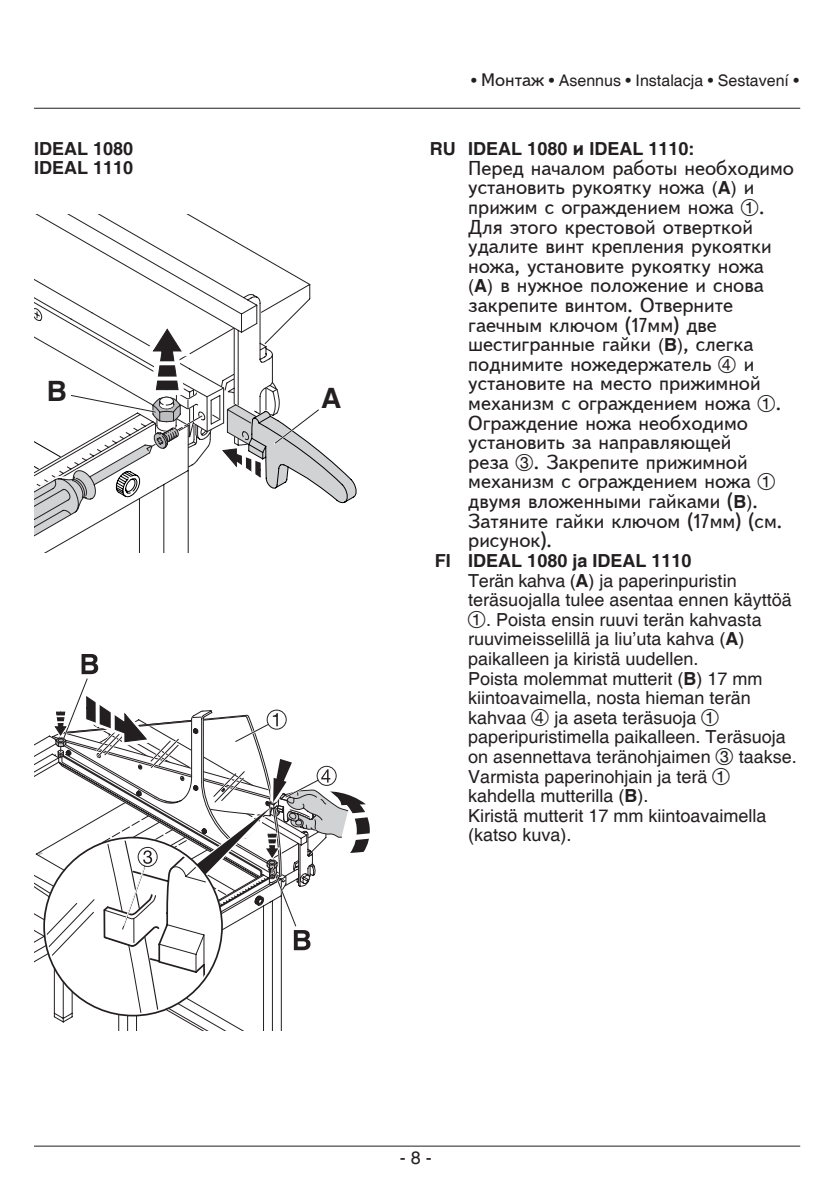
<style>
.page{position:relative;width:840px;height:1191px;background:#fff}
.page>*{position:absolute;margin:0;border:0;box-sizing:border-box;transform-origin:0 0}
.t1{font:700 28px "Helvetica";color:#231f20}
.t2{font:500 20px/19.6px "Bukvarnaya";color:#231f20}
.t3{font:18px/19.6px "Helvetica";color:#231f20}
.t4{font:700 18px/19.6px "Helvetica";color:#231f20}
.t5{font:500 18px "Bukvarnaya";color:#231f20}
.t6{font:16px "Helvetica";color:#231f20}
.s1{font-family:"Helvetica";font-weight:400;font-size:16px}
.s2{font-family:"Bukvarnaya";font-weight:500;font-size:18px}
.s3{font-family:"Bukvarnaya";font-size:20px}
.s4{font-family:"Helvetica";font-weight:400;font-size:18px}
.s5{font-family:"Helvetica";font-weight:700;font-size:18px}
.s6{font-family:"Kringel";font-weight:400;font-size:32px}
.s7{font-weight:700}
.s8{font-family:"Kringel";font-size:32px}
</style>
<div class="page">
<hr style="left:34px;top:108px;width:765px;height:1px;background:#231f20">
<hr style="left:34px;top:1145px;width:765px;height:1px;background:#231f20">
<svg style="left:34px;top:214px;width:323px;height:338px"></svg>
<svg style="left:156px;top:376px;width:23px;height:4px"></svg>
<svg style="left:157px;top:361px;width:20px;height:4px"></svg>
<svg style="left:72px;top:1013px;width:210px;height:17px"></svg>
<svg style="left:34px;top:654px;width:336px;height:359px"></svg>
<p class="t4" style="left:34px;top:140px;width:101px">IDEAL 1080<br>IDEAL 1110</p>
<h1 class="t1" style="left:47px;top:374px;width:22px">B</h1>
<h1 class="t1" style="left:321px;top:381px;width:22px">A</h1>
<p class="t5" style="left:471px;top:70px;width:21px"><span class="s1">•</span> Монт</p>
<p class="t6" style="left:522px;top:71px;width:278px"><span class="s2">аж</span> • Asennus • Instalacja • Sestavení •</p>
<p class="t4" style="left:429px;top:140px;width:266px">RU IDEAL 1080 <span class="s3">и</span> IDEAL 1110:</p>
<p class="t2" style="left:468px;top:158px;width:25px">Перед</p>
<p class="t2" style="left:530px;top:158px;width:125px">началом работы</p>
<p class="t2" style="left:468px;top:158px;width:326px;text-indent:216px">необходи мо устано вить рукоятку ножа <span class="s4">(</span><span class="s5">A</span><span class="s4">)</span> и</p>
<p class="t2" style="left:425px;top:197px;width:15px">прижи</p>
<p class="t2" style="left:524px;top:197px;width:89px">м с ограждение</p>
<p class="t2" style="left:667px;top:197px;width:98px">м ножа <span class="s6">A</span>.</p>
<p class="t2" style="left:468px;top:217px;width:117px">Для этого кресто</p>
<p class="t2" style="left:624px;top:217px;width:130px">вой отверткой</p>
<p class="t2" style="left:468px;top:236px;width:51px">удалите</p>
<p class="t2" style="left:545px;top:236px;width:20px">винт</p>
<p class="t2" style="left:591px;top:236px;width:179px">крепления рукоятки</p>
<p class="t2" style="left:425px;top:256px;width:17px">нож</p>
<p class="t2" style="left:504px;top:256px;width:101px">а, установите</p>
<p class="t2" style="left:631px;top:256px;width:134px">рукоятку ножа</p>
<p class="t2" style="left:468px;top:276px;width:81px"><span class="s4">(</span><span class="s5">A</span><span class="s4">)</span> в нужное</p>
<p class="t2" style="left:589px;top:276px;width:44px">положение</p>
<p class="t2" style="left:695px;top:276px;width:70px">иснова</p>
<p class="t2" style="left:468px;top:295px;width:41px">закрепите</p>
<p class="t2" style="left:564px;top:295px;width:21px">винто</p>
<p class="t2" style="left:468px;top:295px;width:249px;text-indent:146px">м. Отверните гаечны м ключом (17мм) две шести</p>
<p class="t2" style="left:521px;top:334px;width:41px">гранные</p>
<p class="t2" style="left:601px;top:334px;width:153px">гайки <span class="s4">(</span><span class="s5">B</span><span class="s4">)</span>, слегка</p>
<p class="t2" style="left:425px;top:354px;width:15px">подни</p>
<p class="t2" style="left:521px;top:354px;width:23px">мите</p>
<p class="t2" style="left:570px;top:354px;width:13px">ножедерж</p>
<p class="t2" style="left:662px;top:354px;width:90px">атель <span class="s6">D</span> и</p>
<p class="t2" style="left:468px;top:374px;width:79px">установите</p>
<p class="t2" style="left:572px;top:374px;width:51px">на место</p>
<p class="t2" style="left:658px;top:374px;width:12px">прижи</p>
<p class="t2" style="left:715px;top:374px;width:46px">мной</p>
<p class="t2" style="left:468px;top:393px;width:162px">механизм с ограждение</p>
<p class="t2" style="left:684px;top:393px;width:98px">м ножа <span class="s6">A</span>.</p>
<p class="t2" style="left:468px;top:413px;width:56px">Ограждение</p>
<p class="t2" style="left:468px;top:413px;width:280px;text-indent:117px">ножа необходи мо установить за направляющей</p>
<p class="t2" style="left:425px;top:452px;width:17px">ре</p>
<p class="t2" style="left:489px;top:452px;width:100px">за <span class="s6">C</span>. Закрепите</p>
<p class="t2" style="left:645px;top:452px;width:12px">прижи</p>
<p class="t2" style="left:702px;top:452px;width:46px">мной</p>
<p class="t2" style="left:468px;top:472px;width:162px">механизм с ограждение</p>
<p class="t2" style="left:684px;top:472px;width:92px">м нож а <span class="s6">A</span></p>
<p class="t2" style="left:425px;top:491px;width:19px">д</p>
<p class="t2" style="left:479px;top:491px;width:81px">вумя вложенны</p>
<p class="t2" style="left:617px;top:491px;width:141px">ми гайками (<span class="s5">B</span><span class="s4">)</span>.</p>
<p class="t2" style="left:468px;top:511px;width:51px">Затяните</p>
<p class="t2" style="left:555px;top:511px;width:228px">гайки ключом (17мм) (см.</p>
<p class="t2" style="left:425px;top:530px;width:16px">рис</p>
<p class="t2" style="left:499px;top:530px;width:54px">унок).</p>
<p class="t3" style="left:468px;top:551px;width:330px;text-indent:-34px"><span class="s7">FI IDEAL 1080 ja IDEAL 1110<br></span>Terän kahva (<span class="s7">A</span>) ja paperinpuristin teräsuojalla tulee asentaa ennen käyttöä <span class="s8">A</span>. Poista ensin ruuvi terän kahvasta ruuvimeisselillä ja liu’uta kahva (<span class="s7">A</span>) paikalleen ja kiristä uudellen.<br>Poista molemmat mutterit (<span class="s7">B</span>) 17 mm kiintoavaimella, nosta hieman terän kahvaa <span class="s8">D</span> ja aseta teräsuoja <span class="s8">A </span>paperipuristimella paikalleen. Teräsuoja on asennettava teränohjaimen <span class="s8">C</span> taakse.<br>Varmista paperinohjain ja terä <span class="s8">A </span>kahdella mutterilla (<span class="s7">B</span>).<br>Kiristä mutterit 17 mm kiintoavaimella (katso kuva).</p>
<p class="t3" style="left:399px;top:1149px;width:34px">- 8 -</p>
</div>
